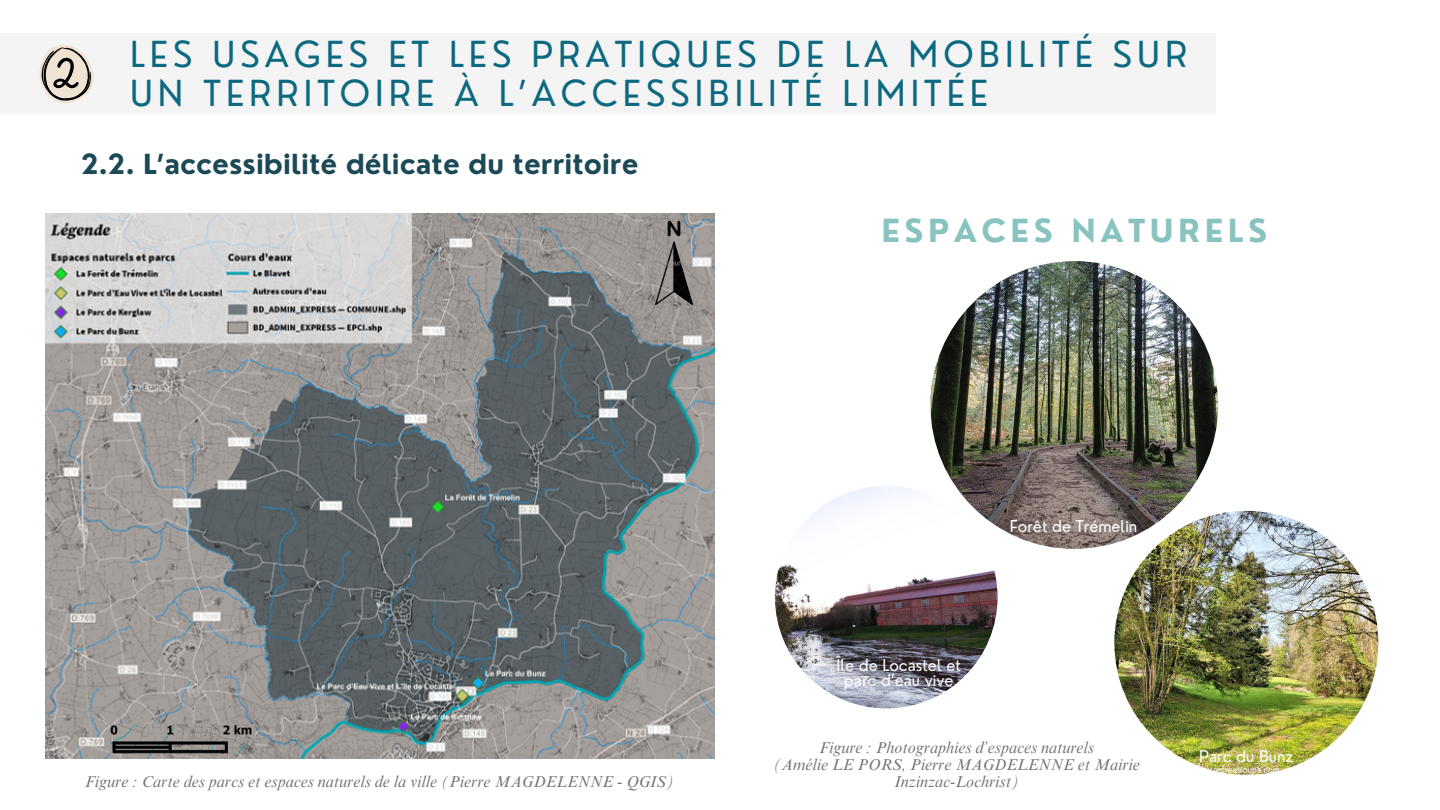
<style>
.page{position:relative;width:1440px;height:810px;background:#fff}
.page>*{position:absolute;margin:0;border:0;box-sizing:border-box;transform-origin:0 0}
.t1{font:35px/39px "Nourd";letter-spacing:.145em;color:#0c6980}
.t2{font:700 31px "Nourd";letter-spacing:.145em;color:#89c3bf}
.t3{font:700 27px "Nourd";color:#1b4a56}
.t4{font:italic 16px/17.2px "Times NRMT Pro";color:#747474;text-align:center}
.t5{font:16px/15px "Nourd";color:#fff;text-align:center}
</style>
<div class="page">
<div style="left:0;top:34px;width:1215px;height:80px;background:#f4f4f4"></div>
<svg style="left:39px;top:45px;width:55px;height:58px"></svg>
<img style="left:45px;top:213px;width:669px;height:546px">
<img style="left:111px;top:724px;width:144px;height:29px">
<img style="left:656px;top:222px;width:36px;height:83px">
<svg style="left:675px;top:746px;width:11px;height:12px"></svg>
<img style="left:930px;top:261px;width:288px;height:288px;border-radius:50%">
<img style="left:1114px;top:511px;width:264px;height:264px;border-radius:50%">
<img style="left:775px;top:486px;width:223px;height:222px;border-radius:50%">
<p class="t1" style="left:130px;top:35px;width:1059px">LES USAGES ET LES PRATIQUES DE LA MOBILITÉ SUR<br>UN TERRITOIRE À L’ACCESSIBILITÉ LIMITÉE</p>
<h2 class="t3" style="left:81px;top:147px;width:559px">2.2. L’accessibilité délicate du territoire</h2>
<p class="t2" style="left:881px;top:211px;width:387px">ESPACES NATURELS</p>
<p class="t4" style="left:85px;top:775px;width:590px">Figure : Carte des parcs et espaces naturels de la ville (Pierre MAGDELENNE - QGIS)</p>
<p class="t5" style="left:837px;top:657px;width:126px">Île de Locastel et parc d’eau vive</p>
<p class="t5" style="left:1010px;top:519px;width:129px">Forêt de Trémelin</p>
<p class="t4" style="left:819px;top:741px;width:276px">Figure : Photographies d’espaces naturels</p>
<p class="t4" style="left:774px;top:758px;width:368px">(Amélie LE PORS, Pierre MAGDELENNE et Mairie<br>Inzinzac-Lochrist)</p>
<p class="t5" style="left:1199px;top:748px;width:96px">Parc du Bunz</p>
</div>
